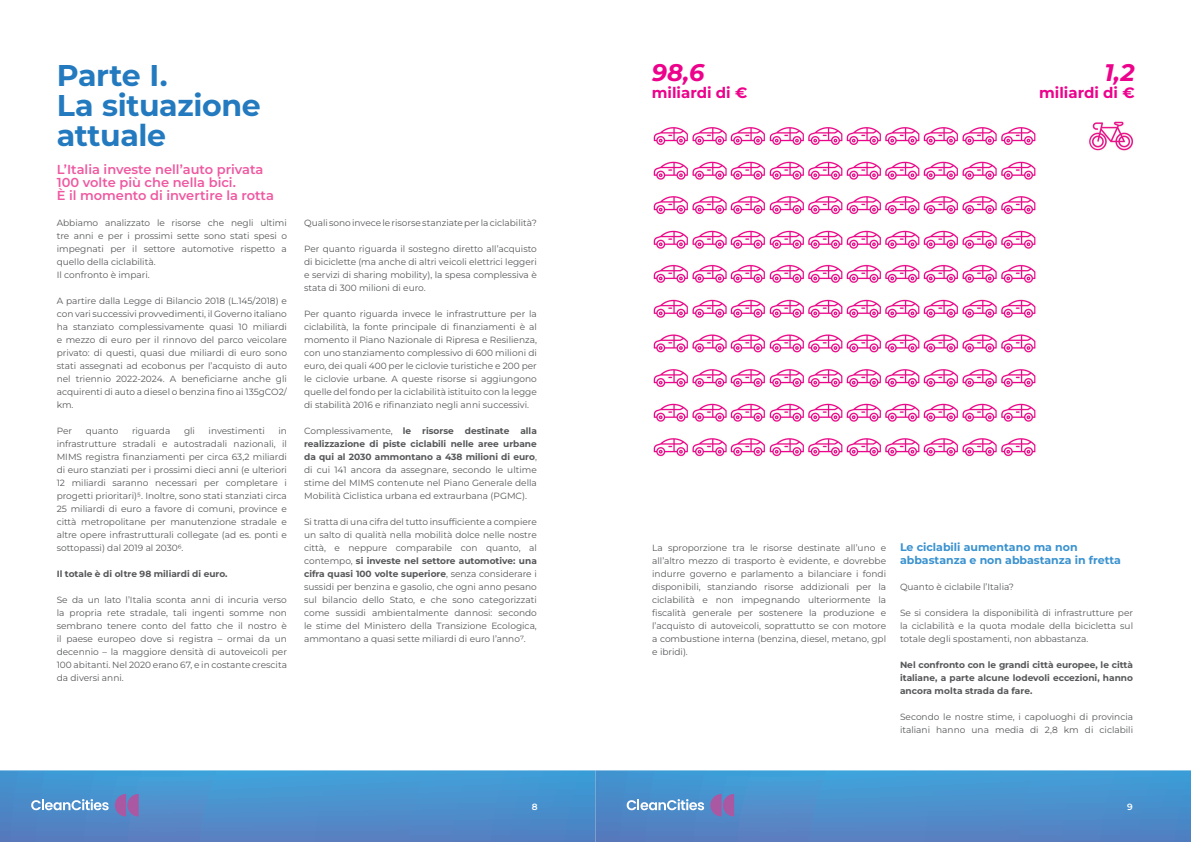
<style>
.page{position:relative;width:1191px;height:842px;background:#fff}
.page>*{position:absolute;margin:0;border:0;box-sizing:border-box;transform-origin:0 0}
.t1{font:700 30px/30px "Montserrat";letter-spacing:-.01em;color:#237abf}
.t2{font:italic 700 24px "Montserrat";color:#ed028c}
.t3{font:700 15px "Montserrat";color:#ed028c}
.t4{font:600 13px/13px "Montserrat";color:#ef59a1}
.t5{font:700 11px/13px "Montserrat";color:#3a92cf}
.t6{font:9px/13px "Montserrat";color:#57585a;text-align:justify}
.t7{font:700 9px/13px "Montserrat";color:#57585a;text-align:justify}
.t8{font:600 9px "Montserrat";color:#fff}
.s1{font-weight:700}
</style>
<div class="page">
<svg style="left:0;top:770px;width:595px;height:72px;background:#4c8fcc"></svg>
<svg style="left:595px;top:770px;width:596px;height:72px;background:#4d8fcc"></svg>
<svg style="left:115px;top:794px;width:24px;height:22px"></svg>
<svg style="left:31px;top:799px;width:78px;height:11px"></svg>
<svg style="left:710px;top:794px;width:24px;height:22px"></svg>
<svg style="left:626px;top:799px;width:78px;height:11px"></svg>
<img style="left:653px;top:121px;width:480px;height:336px">
<h1 class="t1" style="left:57px;top:59px;width:205px">Parte I.<br>La situazione attuale</h1>
<h3 class="t4" style="left:57px;top:162px;width:219px">L’Italia investe nell’auto privata<br>100 volte più che nella bici.<br>È il momento di invertire la rotta</h3>
<p class="t6" style="left:57px;top:216px;width:232px;text-align:left">Abbiamo analizzato le risorse che negli ultimi tre anni e per i prossimi sette sono stati spesi o impegnati per il settore automotive rispetto a quello della ciclabilità.<br>Il confronto è impari.</p>
<p class="t6" style="left:57px;top:294px;width:232px">A partire dalla Legge di Bilancio 2018 (L.145/2018) e con vari successivi provvedimenti, il Governo italiano ha stanziato complessivamente quasi 10 miliardi e mezzo di euro per il rinnovo del parco veicolare privato: di questi, quasi due miliardi di euro sono stati assegnati ad ecobonus per l’acquisto di auto nel triennio 2022-2024. A beneficiarne anche gli acquirenti di auto a diesel o benzina fino ai 135gCO2/ km.</p>
<p class="t6" style="left:57px;top:424px;width:17px">Per</p>
<p class="t6" style="left:86px;top:424px;width:34px">quanto</p>
<p class="t6" style="left:132px;top:424px;width:40px">riguarda</p>
<p class="t6" style="left:184px;top:424px;width:13px">gli</p>
<p class="t6" style="left:209px;top:424px;width:58px">investimenti</p>
<p class="t6" style="left:57px;top:424px;width:232px;text-indent:222px">in infrastrutture stradali e autostradali nazionali, il MIMS registra finanziamenti per circa 63,2 miliardi di euro stanziati per i prossimi dieci anni (e ulteriori 12 miliardi saranno necessari per completare i progetti prioritari)5. Inoltre, sono stati stanziati circa 25 miliardi di euro a favore di comuni, province e città metropolitane per manutenzione stradale e altre opere infrastrutturali collegate (ad es. ponti e sottopassi) dal 2019 al 20306.</p>
<p class="t7" style="left:57px;top:567px;width:172px">Il totale è di oltre 98 miliardi di euro.</p>
<p class="t6" style="left:57px;top:593px;width:232px">Se da un lato l’Italia sconta anni di incuria verso la propria rete stradale, tali ingenti somme non sembrano tenere conto del fatto che il nostro è il paese europeo dove si registra – ormai da un decennio – la maggiore densità di autoveicoli per 100 abitanti. Nel 2020 erano 67, e in costante crescita da diversi anni.</p>
<p class="t6" style="left:304px;top:216px;width:234px">Quali sono invece le risorse stanziate per la ciclabilità?</p>
<p class="t6" style="left:304px;top:242px;width:234px">Per quanto riguarda il sostegno diretto all’acquisto di biciclette (ma anche di altri veicoli elettrici leggeri e servizi di sharing mobility), la spesa complessiva è stata di 300 milioni di euro.</p>
<p class="t6" style="left:304px;top:307px;width:234px">Per quanto riguarda invece le infrastrutture per la ciclabilità, la fonte principale di finanziamenti è al momento il Piano Nazionale di Ripresa e Resilienza, con uno stanziamento complessivo di 600 milioni di euro, dei quali 400 per le ciclovie turistiche e 200 per le ciclovie urbane. A queste risorse si aggiungono quelle del fondo per la ciclabilità istituito con la legge di stabilità 2016 e rifinanziato negli anni successivi.</p>
<p class="t6" style="left:304px;top:424px;width:234px">Complessivamente, <span class="s1">le risorse destinate alla realizzazione di piste ciclabili nelle aree urbane da qui al 2030 ammontano a 438 milioni di euro</span>, di cui 141 ancora da assegnare, secondo le ultime stime del MIMS contenute nel Piano Generale della Mobilità Ciclistica urbana ed extraurbana (PGMC).</p>
<p class="t6" style="left:304px;top:515px;width:234px">Si tratta di una cifra del tutto insufficiente a compiere un salto di qualità nella mobilità dolce nelle nostre città, e neppure comparabile con quanto, al contempo, <span class="s1">si investe nel settore automotive: una cifra quasi 100 volte superiore</span>, senza considerare i sussidi per benzina e gasolio, che ogni anno pesano sul bilancio dello Stato, e che sono categorizzati come sussidi ambientalmente dannosi: secondo le stime del Ministero della Transizione Ecologica, ammontano a quasi sette miliardi di euro l’anno7.</p>
<h2 class="t2" style="left:652px;top:56px;width:54px">98,6</h2>
<h3 class="t3" style="left:652px;top:82px;width:97px">miliardi di €</h3>
<h2 class="t2" style="left:1104px;top:56px;width:32px">1,2</h2>
<h3 class="t3" style="left:1039px;top:82px;width:97px">miliardi di €</h3>
<p class="t6" style="left:652px;top:541px;width:235px">La sproporzione tra le risorse destinate all’uno e all’altro mezzo di trasporto è evidente, e dovrebbe indurre governo e parlamento a bilanciare i fondi disponibili, stanziando risorse addizionali per la ciclabilità e non impegnando ulteriormente la fiscalità generale per sostenere la produzione e l’acquisto di autoveicoli, soprattutto se con motore a combustione interna (benzina, diesel, metano, gpl e ibridi).</p>
<p class="t5" style="left:900px;top:540px;width:222px">Le ciclabili aumentano ma non abbastanza e non abbastanza in fretta</p>
<p class="t6" style="left:900px;top:580px;width:115px">Quanto è ciclabile l’Italia?</p>
<p class="t6" style="left:900px;top:606px;width:234px">Se si considera la disponibilità di infrastrutture per la ciclabilità e la quota modale della bicicletta sul totale degli spostamenti, non abbastanza.</p>
<p class="t7" style="left:900px;top:658px;width:234px">Nel confronto con le grandi città europee, le città italiane, a parte alcune lodevoli eccezioni, hanno ancora molta strada da fare.</p>
<p class="t6" style="left:900px;top:710px;width:234px">Secondo le nostre stime, i capoluoghi di provincia italiani hanno una media di 2,8 km di ciclabili</p>
<p class="t8" style="left:532px;top:800px;width:7px">8</p>
<p class="t8" style="left:1127px;top:800px;width:7px">9</p>
</div>
